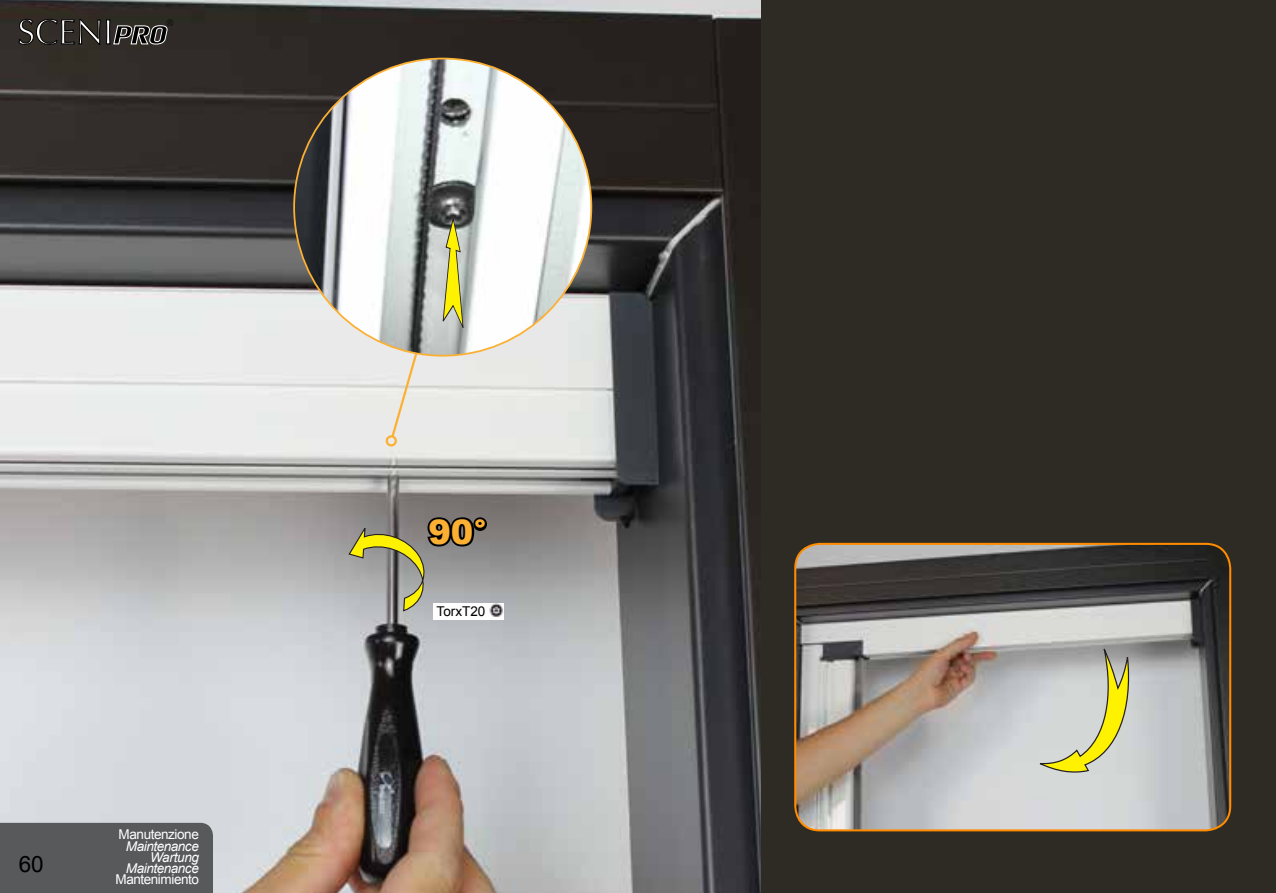
<style>
.page{position:relative;width:1276px;height:893px;background:#fff}
.page>*{position:absolute;margin:0;border:0;box-sizing:border-box;transform-origin:0 0}
.t1{font:900 33.75px "Arial";color:#fbb034}
.t2{font:22.5px "Arial";color:#000}
.t3{font:italic 13.5px/11.2px "Arial";letter-spacing:-.03em;color:#fff;text-align:right}
.t4{font:13.5px "Arial";letter-spacing:-.03em;color:#fff}
.t5{font:13.5px "Arial";color:#000}
</style>
<div class="page">
<div style="left:759px;top:0;width:517px;height:893px;background:#2e2b24"></div>
<img style="left:0;top:0;width:761px;height:893px">
<svg style="left:390px;top:348px;width:30px;height:91px"></svg>
<div style="left:385px;top:435px;width:12px;height:12px;border:2px solid #fcb033;border-radius:50%"></div>
<img style="left:294px;top:59px;width:297px;height:297px;border-radius:149px">
<svg style="left:442px;top:212px;width:22px;height:120px"></svg>
<img style="left:795px;top:544px;width:435px;height:286px">
<div style="left:794px;top:543px;width:437px;height:288px;border:2px solid #ff8b00;border-radius:25px"></div>
<svg style="left:1033px;top:638px;width:99px;height:134px"></svg>
<svg style="left:347px;top:514px;width:143px;height:98px"></svg>
<img style="left:433px;top:603px;width:70px;height:17px">
<div style="left:0;top:823px;width:213px;height:70px;background:#58595b"></div>
<svg style="left:18px;top:19px;width:155px;height:26px"></svg>
<h2 class="t2" style="left:19px;top:850px;width:27px">60</h2>
<p class="t4" style="left:119px;top:826px;width:82px">Manutenzione</p>
<p class="t3" style="left:126px;top:840px;width:75px">Maintenance<br>Wartung<br>Maintenance</p>
<p class="t4" style="left:115px;top:871px;width:85px">Mantenimiento</p>
<h1 class="t1" style="left:428px;top:513px;width:60px">90°</h1>
<p class="t5" style="left:436px;top:603px;width:50px">TorxT20</p>
</div>
